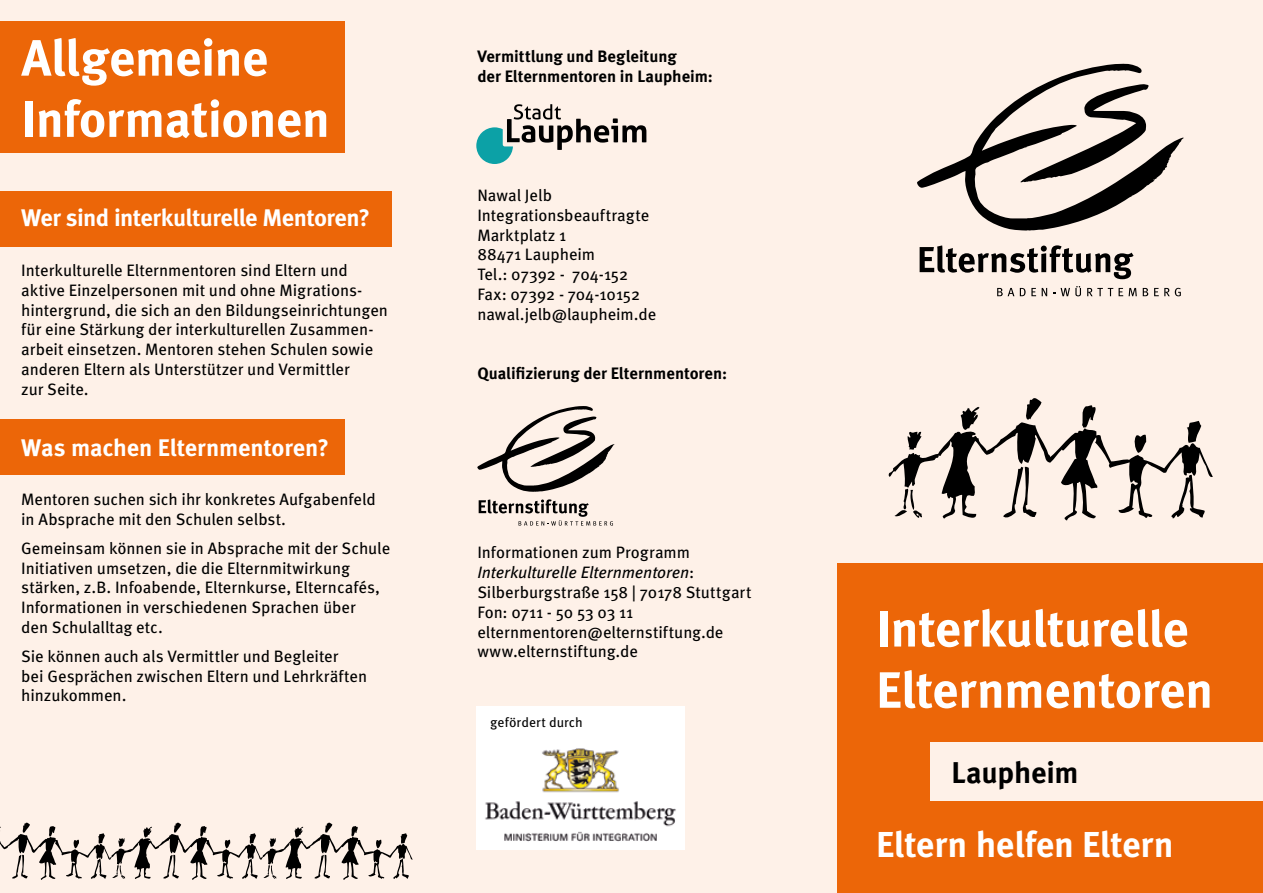
<style>
.page{position:relative;width:1263px;height:893px;background:#fef1e8}
.page>*{position:absolute;margin:0;border:0;box-sizing:border-box;transform-origin:0 0}
.t1{font:700 51px/61.2px "Meta Pro";letter-spacing:-.015em;color:#fff}
.t2{font:700 36px "Meta Pro";letter-spacing:-.005em;color:#fff}
.t3{font:700 30px "Meta Pro";letter-spacing:-.01em;color:#000}
.t4{font:700 24px "Meta Pro";letter-spacing:-.015em;color:#fff}
.t5{font:16.5px/19.8px "Meta Pro";color:#000}
.t6{font:700 16.5px/19.8px "Meta Pro";letter-spacing:-.005em;color:#000}
.t7{font:13.5px "Meta Pro";letter-spacing:.005em;color:#000}
.s1{font-style:italic}
</style>
<div class="page">
<div style="left:838px;top:563px;width:425px;height:330px;background:#ec6608"></div>
<svg style="left:888px;top:398px;width:325px;height:123px"></svg>
<svg style="left:917px;top:64px;width:267px;height:167px"></svg>
<svg style="left:919px;top:245px;width:214px;height:34px"></svg>
<svg style="left:997px;top:288px;width:17px;height:8px"></svg>
<svg style="left:1020px;top:288px;width:5px;height:8px"></svg>
<svg style="left:1031px;top:288px;width:5px;height:8px"></svg>
<svg style="left:1042px;top:288px;width:5px;height:8px"></svg>
<svg style="left:1053px;top:286px;width:28px;height:10px"></svg>
<svg style="left:1087px;top:288px;width:50px;height:8px"></svg>
<svg style="left:1143px;top:288px;width:5px;height:8px"></svg>
<svg style="left:1154px;top:288px;width:27px;height:8px"></svg>
<div style="left:930px;top:742px;width:333px;height:59px;background:#fef1e8"></div>
<svg style="left:0;top:822px;width:413px;height:58px"></svg>
<div style="left:476px;top:706px;width:209px;height:143px;background:#fff"></div>
<img style="left:485px;top:748px;width:191px;height:94px">
<svg style="left:477px;top:406px;width:137px;height:86px"></svg>
<svg style="left:479px;top:499px;width:134px;height:27px"></svg>
<div style="left:0;top:191px;width:391px;height:56px;background:#ec6608"></div>
<div style="left:0;top:419px;width:344px;height:55px;background:#ec6608"></div>
<div style="left:0;top:21px;width:344px;height:132px;background:#ec6608"></div>
<svg style="left:476px;top:104px;width:170px;height:60px"></svg>
<h1 class="t1" style="left:21px;top:29px;width:310px">Allgemeine<br>Informationen</h1>
<h3 class="t4" style="left:21px;top:203px;width:350px">Wer sind interkulturelle Mentoren?</h3>
<p class="t5" style="left:21px;top:261px;width:368px">Interkulturelle Elternmentoren sind Eltern und aktive Einzelpersonen mit und ohne Migrations&shy;hintergrund, die sich an den Bildungseinrichtungen für eine Stärkung der interkulturellen Zusammen&shy;arbeit einsetzen. Mentoren stehen Schulen sowie anderen Eltern als Unterstützer und Vermittler<br>zur Seite.</p>
<h3 class="t4" style="left:21px;top:432px;width:309px">Was machen Elternmentoren?</h3>
<p class="t5" style="left:21px;top:490px;width:356px">Mentoren suchen sich ihr konkretes Aufgabenfeld in Absprache mit den Schulen selbst.</p>
<p class="t5" style="left:21px;top:539px;width:370px">Gemeinsam können sie in Absprache mit der Schule Initiativen umsetzen, die die Elternmitwirkung stärken, z.B. Infoabende, Elternkurse, Elterncafés, Informationen in verschiedenen Sprachen über<br>den Schulalltag etc.</p>
<p class="t5" style="left:21px;top:647px;width:347px">Sie können auch als Vermittler und Begleiter<br>bei Gesprächen zwischen Eltern und Lehrkräften hinzukommen.</p>
<p class="t6" style="left:477px;top:47px;width:237px">Vermittlung und Begleitung<br>der Elternmentoren in Laupheim:</p>
<p class="t5" style="left:477px;top:186px;width:180px">Nawal Jelb<br>Integrationsbeauftragte<br>Marktplatz 1<br>88471 Laupheim<br>Tel.: 07392 - 704-152<br>Fax: 07392 - 704-10152 nawal.jelb@laupheim.de</p>
<p class="t6" style="left:477px;top:364px;width:251px">Qualifizierung der Elternmentoren:</p>
<p class="t5" style="left:477px;top:543px;width:276px">Informationen zum Programm<br><span class="s1">Interkulturelle Elternmentoren</span>:<br>Silberburgstraße 158 | 70178 Stuttgart<br>Fon: 0711 - 50 53 03 11 elternmentoren@elternstiftung.de www.elternstiftung.de</p>
<p class="t7" style="left:490px;top:714px;width:94px">gefördert durch</p>
<h1 class="t1" style="left:876px;top:600px;width:339px">Interkulturelle<br>Elternmentoren</h1>
<h3 class="t3" style="left:951px;top:753px;width:129px">Laupheim</h3>
<h2 class="t2" style="left:876px;top:821px;width:299px">Eltern helfen Eltern</h2>
</div>
